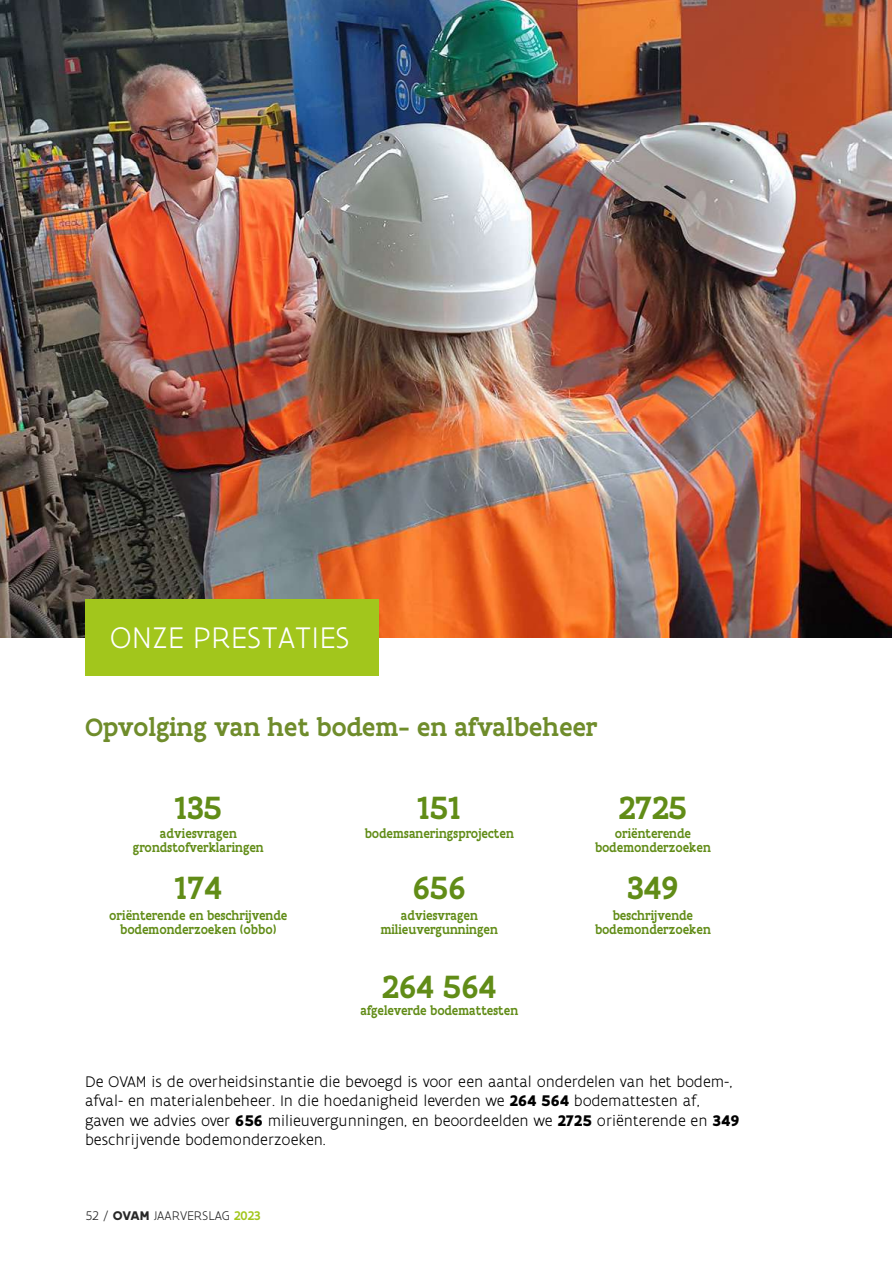
<style>
.page{position:relative;width:893px;height:1263px;background:#fff}
.page>*{position:absolute;margin:0;border:0;box-sizing:border-box;transform-origin:0 0}
.t1{font:500 34.65px "Flanders Art Serif";color:#618c17}
.t2{font:300 31.95px "Flanders Art Sans";letter-spacing:.005em;color:#fff}
.t3{font:500 27px "Flanders Art Serif";color:#6f8c2b}
.t4{font:300 16.5px/19.5px "Flanders Art Sans";color:#000}
.t5{font:500 13.8px/13.8px "Flanders Art Serif";color:#618c17;text-align:center;scale:.93 1}
.t6{font:300 13.5px "Flanders Art Sans";color:#282828}
.s1{font-weight:700}
.s2{font-weight:500;color:#a2c61c}
</style>
<div class="page">
<img style="left:0;top:0;width:892px;height:638px">
<div style="left:85px;top:600px;width:293px;height:76px;background:#a2c61c"></div>
<h2 class="t2" style="left:110px;top:619px;width:242px">ONZE PRESTATIES</h2>
<h3 class="t3" style="left:85px;top:709px;width:514px">Opvolging van het bodem- en afvalbeheer</h3>
<h1 class="t1" style="left:175px;top:785px;width:49px">135</h1>
<h1 class="t1" style="left:417px;top:785px;width:45px">151</h1>
<h1 class="t1" style="left:619px;top:785px;width:70px">2725</h1>
<p class="t5" style="left:133px;top:826px;width:142px">adviesvragen grondstofverklaringen</p>
<p class="t5" style="left:365px;top:826px;width:162px">bodemsaneringsprojecten</p>
<p class="t5" style="left:595px;top:826px;width:126px">oriënterende bodemonderzoeken</p>
<h1 class="t1" style="left:175px;top:865px;width:48px">174</h1>
<p class="t5" style="left:109px;top:908px;width:193px">oriënterende en beschrijvende bodemonderzoeken (obbo)</p>
<h1 class="t1" style="left:413px;top:865px;width:55px">656</h1>
<h1 class="t1" style="left:627px;top:865px;width:53px">349</h1>
<p class="t5" style="left:381px;top:908px;width:127px">adviesvragen milieuvergunningen</p>
<h1 class="t1" style="left:382px;top:964px;width:116px">264 564</h1>
<p class="t5" style="left:360px;top:1004px;width:171px">afgeleverde bodemattesten</p>
<p class="t5" style="left:595px;top:908px;width:126px">beschrijvende bodemonderzoeken</p>
<p class="t4" style="left:85px;top:1072px;width:656px">De OVAM is de overheidsinstantie die bevoegd is voor een aantal onderdelen van het bodem-, afval- en materialenbeheer. In die hoedanigheid leverden we <span class="s1">264 564</span> bodemattesten af, gaven we advies over <span class="s1">656</span> milieuvergunningen, en beoordeelden we <span class="s1">2725</span> oriënterende en <span class="s1">349 </span>beschrijvende bodemonderzoeken.</p>
<p class="t6" style="left:86px;top:1208px;width:176px">52 / <span class="s1">OVAM</span> JAARVERSLAG <span class="s2">2023</span></p>
</div>
